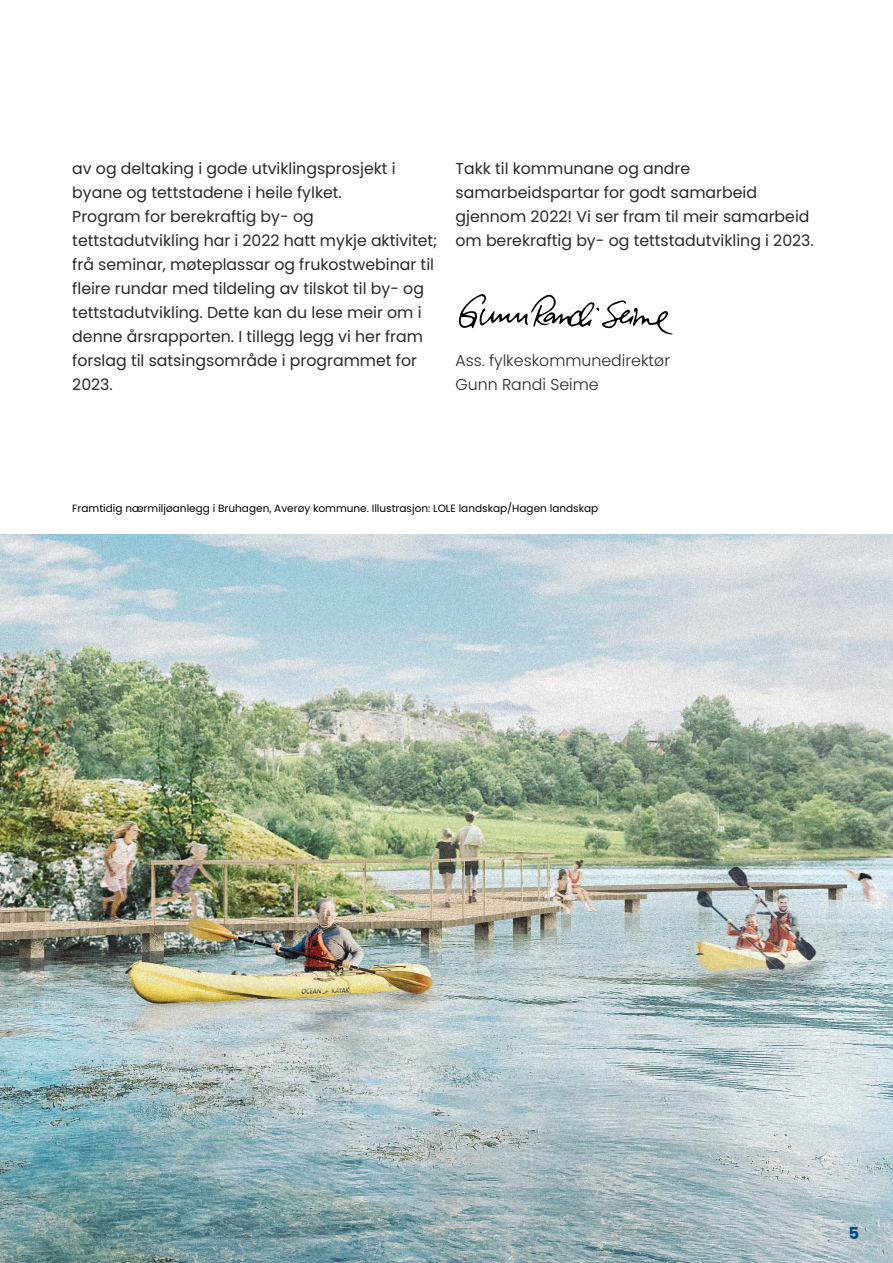
<style>
.page{position:relative;width:893px;height:1263px;background:#fff}
.page>*{position:absolute;margin:0;border:0;box-sizing:border-box;transform-origin:0 0}
.t1{font:700 16.5px "Poppins";color:#004e81}
.P_-_brødtekst{font:15.75px/24px "Poppins";color:#282827}
.P_-_brødtekst-2{font:300 15.75px "Poppins";color:#282827}
.Bildekreditering_sva{font:10.5px "Poppins";color:#000}
</style>
<div class="page">
<img style="left:0;top:534px;width:893px;height:729px">
<svg style="left:459px;top:294px;width:214px;height:40px"></svg>
<p class="P_-_brødtekst" style="left:72px;top:157px;width:325px">av og deltaking i gode utviklingsprosjekt i byane og tettstadene i heile fylket.</p>
<p class="P_-_brødtekst" style="left:72px;top:205px;width:367px">Program for berekraftig by- og tettstadutvikling har i 2022 hatt mykje aktivitet; frå seminar, møteplassar og frukostwebinar til fleire rundar med tildeling av tilskot til by- og tettstadutvikling. Dette kan du lese meir om i denne årsrapporten. I tillegg legg vi her fram forslag til satsingsområde i programmet for 2023.</p>
<p class="P_-_brødtekst" style="left:455px;top:157px;width:360px">Takk til kommunane og andre samarbeidspartar for godt samarbeid gjennom 2022! Vi ser fram til meir samarbeid om berekraftig by- og tettstadutvikling i 2023.</p>
<p class="P_-_brødtekst-2" style="left:455px;top:351px;width:216px">Ass. fylkeskommunedirektør</p>
<p class="P_-_brødtekst-2" style="left:455px;top:375px;width:145px">Gunn Randi Seime</p>
<p class="Bildekreditering_sva" style="left:72px;top:502px;width:528px">Framtidig nærmiljøanlegg i Bruhagen, Averøy kommune. Illustrasjon: LOLE landskap/Hagen landskap</p>
<p class="t1" style="left:848px;top:1223px;width:12px">5</p>
</div>
